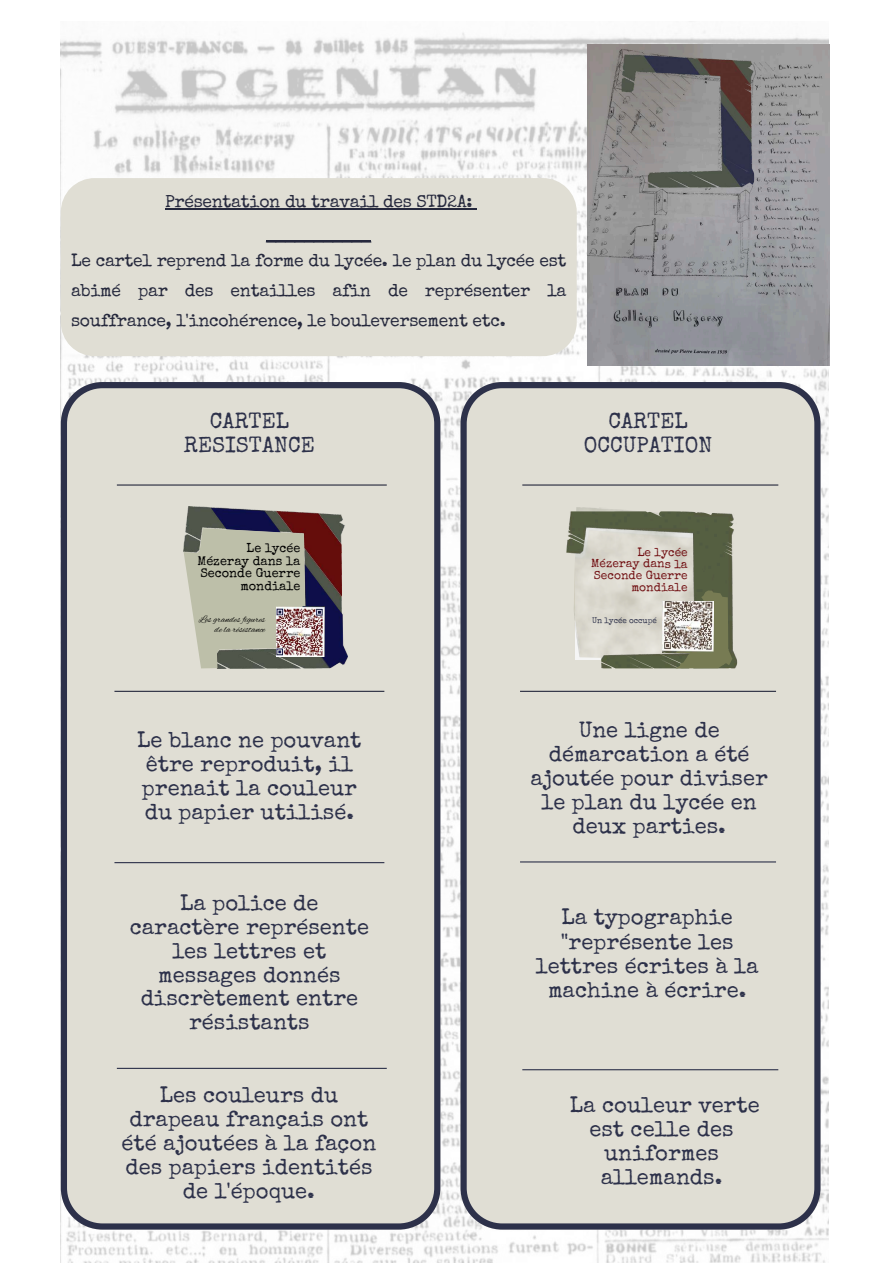
<style>
.page{position:relative;width:893px;height:1263px;background:#fff}
.page>*{position:absolute;margin:0;border:0;box-sizing:border-box;transform-origin:0 0}
.t1{font:22.05px/24px "Special Elite";color:#2d314a;text-align:center}
.t2{font:17.55px/29.8px "Special Elite";letter-spacing:-.015em;color:#26293d;text-align:justify}
.t3{font:17.55px "Arimo";color:#26293d}
.t4{font:12.75px/12.6px "Special Elite";color:#000;text-align:right}
.t5{font:11.93px/11.8px "Special Elite";letter-spacing:-.005em;color:#721114;text-align:right}
.t6{font:10.05px "Alex Brush";color:#000}
.t7{font:8.1px "Special Elite";letter-spacing:-.005em;color:#2d314a}
</style>
<div class="page">
<img style="left:61px;top:31px;width:768px;height:1232px">
<img style="left:588px;top:44px;width:241px;height:322px">
<img style="left:621px;top:54px;width:133px;height:134px">
<div style="left:61px;top:382px;width:379px;height:847px;background:#e0ded4"></div>
<hr style="left:117px;top:484px;width:270px;height:2px;background:#26293d">
<hr style="left:117px;top:1068px;width:270px;height:1px;background:#2d314a">
<hr style="left:114px;top:691px;width:270px;height:1px;background:#26293d">
<hr style="left:114px;top:862px;width:270px;height:1px;background:#2d314a">
<div style="left:460px;top:382px;width:360px;height:847px;background:#e0ded4"></div>
<hr style="left:522px;top:484px;width:256px;height:2px;background:#26293d">
<hr style="left:522px;top:1069px;width:256px;height:1px;background:#2d314a">
<hr style="left:520px;top:691px;width:256px;height:1px;background:#26293d">
<hr style="left:520px;top:861px;width:256px;height:1px;background:#2d314a">
<div style="left:61px;top:178px;width:516px;height:178px;background:#e0ded4"></div>
<hr style="left:165px;top:208px;width:307px;height:1px;background:#26293d">
<hr style="left:266px;top:240px;width:105px;height:2px;background:#26293d">
<img style="left:572px;top:507px;width:151px;height:4px">
<img style="left:566px;top:511px;width:171px;height:157px">
<svg style="left:675px;top:590px;width:57px;height:78px;background:#797d5b"></svg>
<img style="left:662px;top:601px;width:51px;height:51px">
<img style="left:184px;top:507px;width:163px;height:161px">
<img style="left:211px;top:508px;width:136px;height:159px">
<img style="left:276px;top:512px;width:65px;height:85px">
<svg style="left:184px;top:528px;width:122px;height:140px;background:#b0b19f"></svg>
<img style="left:276px;top:607px;width:48px;height:49px">
<p class="t2" style="left:165px;top:188px;width:309px">Présentation du travail des STD2A:</p>
<p class="t3" style="left:266px;top:223px;width:106px">___________</p>
<p class="t2" style="left:71px;top:248px;width:497px">Le cartel reprend la forme du lycée. le plan du lycée est abimé par des entailles afin de représenter la souffrance, l'incohérence, le bouleversement etc.</p>
<p class="t1" style="left:184px;top:412px;width:132px">CARTEL<br>RESISTANCE</p>
<p class="t1" style="left:584px;top:412px;width:130px">CARTEL<br>OCCUPATION</p>
<p class="t4" style="left:197px;top:543px;width:104px">Le lycée<br>Mézeray dans la<br>Seconde Guerre mondiale</p>
<p class="t5" style="left:591px;top:547px;width:98px">Le lycée<br>Mézeray dans la<br>Seconde Guerre mondiale</p>
<p class="t6" style="left:199px;top:613px;width:68px">Les grandes figures</p>
<p class="t7" style="left:592px;top:618px;width:66px">Un lycée occupé</p>
<p class="t6" style="left:215px;top:624px;width:52px">de la résistance</p>
<p class="t1" style="left:137px;top:730px;width:226px;text-align:left">Le blanc ne pouvant être reproduit, il prenait la couleur du papier utilisé.</p>
<p class="t1" style="left:130px;top:893px;width:241px">La police de caractère représente les lettres et messages donnés discrètement entre résistants</p>
<p class="t1" style="left:122px;top:1086px;width:256px">Les couleurs du drapeau français ont été ajoutées à la façon des papiers identités de l'époque.</p>
<p class="t1" style="left:530px;top:721px;width:239px">Une ligne de démarcation a été ajoutée pour diviser le plan du lycée en deux parties.</p>
<p class="t1" style="left:536px;top:908px;width:224px">La typographie "représente les lettres écrites à la machine à écrire.</p>
<p class="t1" style="left:570px;top:1096px;width:191px">La couleur verte est celle des uniformes allemands.</p>
</div>
